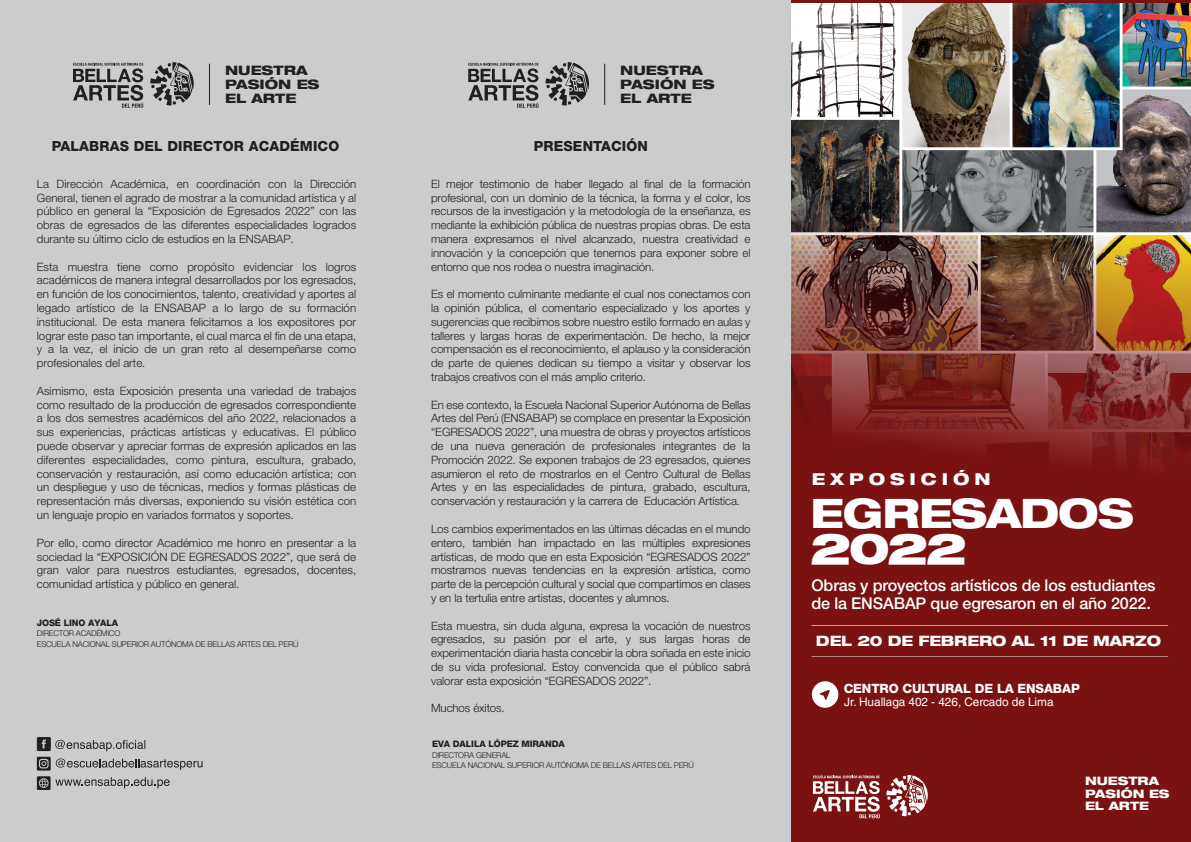
<style>
.page{position:relative;width:1191px;height:842px;background:#fff}
.page>*{position:absolute;margin:0;border:0;box-sizing:border-box;transform-origin:0 0}
.t1{font:900 expanded 42.1px "Helvetica Neue LT";color:#fff}
.t2{font:800 expanded 40.7px "Helvetica Neue LT Std";letter-spacing:-.025em;color:#fff}
.t3{font:800 expanded 16.4px "Helvetica Neue LT Std";letter-spacing:.3em;color:#fff}
.t4{font:500 16.2px/18.1px "Helvetica Neue LT Std";letter-spacing:-.01em;color:#fff}
.t5{font:800 expanded 14.3px "Helvetica Neue LT Std";letter-spacing:-.01em;color:#fff}
.t6{font:800 14px "Helvetica Neue LT Std";letter-spacing:.01em;color:#231f20}
.t7{font:800 expanded 13px/13.9px "Helvetica Neue LT Std";color:#231f20}
.t8{font:800 12.8px "Helvetica Neue LT Std";letter-spacing:-.01em;color:#fff}
.t9{font:11.9px "Helvetica LT Std";letter-spacing:-.005em;color:#fff}
.t10{font:800 expanded 11.6px/12.5px "Helvetica Neue LT Std";color:#fff}
.t11{font:300 11.5px/13.8px "Helvetica Neue LT Std";letter-spacing:-.01em;color:#231f20;text-align:justify}
.t12{font:800 9px "Helvetica Neue LT Std";letter-spacing:-.01em;color:#231f20}
.t13{font:300 8px/10.7px "Helvetica Neue LT Std";letter-spacing:-.025em;color:#231f20}
</style>
<div class="page">
<div style="left:791px;top:0;width:400px;height:842px;background:#7a1211"></div>
<div style="left:0;top:0;width:391px;height:842px;background:#cbcdcd"></div>
<div style="left:391px;top:0;width:400px;height:842px;background:#cbcdcd"></div>
<svg style="left:813px;top:775px;width:66px;height:43px"></svg>
<svg style="left:886px;top:775px;width:41px;height:41px"></svg>
<svg style="left:37px;top:737px;width:108px;height:14px"></svg>
<svg style="left:37px;top:757px;width:165px;height:13px"></svg>
<svg style="left:37px;top:776px;width:133px;height:14px"></svg>
<svg style="left:468px;top:62px;width:70px;height:46px"></svg>
<svg style="left:545px;top:62px;width:44px;height:44px"></svg>
<hr style="left:604px;top:64px;width:1px;height:41px;background:#231f20">
<svg style="left:73px;top:62px;width:70px;height:46px"></svg>
<svg style="left:150px;top:62px;width:44px;height:44px"></svg>
<hr style="left:209px;top:64px;width:1px;height:41px;background:#231f20">
<img style="left:791px;top:3px;width:400px;height:462px">
<svg style="left:812px;top:681px;width:27px;height:27px"></svg>
<hr style="left:811px;top:625px;width:357px;height:1px;background:#fff">
<hr style="left:811px;top:656px;width:357px;height:1px;background:#fff">
<p class="t7" style="left:225px;top:63px;width:96px">NUESTRA<br>PASIÓN ES<br>EL ARTE</p>
<p class="t6" style="left:52px;top:138px;width:289px">PALABRAS DEL DIRECTOR ACADÉMICO</p>
<p class="t11" style="left:37px;top:177px;width:321px">La Dirección Académica, en coordinación con la Dirección General, tienen el agrado de mostrar a la comunidad artística y al público en general la “Exposición de Egresados 2022” con las obras de egresados de las diferentes especialidades logrados durante su último ciclo de estudios en la ENSABAP.</p>
<p class="t11" style="left:37px;top:259px;width:321px">Esta muestra tiene como propósito evidenciar los logros académicos de manera integral desarrollados por los egresados, en función de los conocimientos, talento, creatividad y aportes al legado artístico de la ENSABAP a lo largo de su formación institucional. De esta manera felicitamos a los expositores por lograr este paso tan importante, el cual marca el fin de una etapa, y a la vez, el inicio de un gran reto al desempeñarse como profesionales del arte.</p>
<p class="t11" style="left:37px;top:384px;width:321px">Asimismo, esta Exposición presenta una variedad de trabajos como resultado de la producción de egresados correspondiente a los dos semestres académicos del año 2022, relacionados a sus experiencias, prácticas artísticas y educativas. El público puede observar y apreciar formas de expresión aplicados en las diferentes especialidades, como pintura, escultura, grabado, conservación y restauración, así como educación artística; con un despliegue y uso de técnicas, medios y formas plásticas de representación más diversas, exponiendo su visión estética con un lenguaje propio en variados formatos y soportes.</p>
<p class="t11" style="left:37px;top:535px;width:321px">Por ello, como director Académico me honro en presentar a la sociedad la “EXPOSICIÓN DE EGRESADOS 2022”, que será de gran valor para nuestros estudiantes, egresados, docentes, comunidad artística y público en general.</p>
<p class="t12" style="left:37px;top:617px;width:83px">JOSÉ LINO AYALA</p>
<p class="t13" style="left:37px;top:628px;width:263px">DIRECTOR ACADÉMICO<br>ESCUELA NACIONAL SUPERIOR AUTÓNOMA DE BELLAS ARTES DEL PERÚ</p>
<p class="t7" style="left:620px;top:63px;width:96px">NUESTRA<br>PASIÓN ES<br>EL ARTE</p>
<p class="t6" style="left:534px;top:138px;width:116px">PRESENTACIÓN</p>
<p class="t11" style="left:431px;top:177px;width:321px">El mejor testimonio de haber llegado al final de la formación profesional, con un dominio de la técnica, la forma y el color, los recursos de la investigación y la metodología de la enseñanza, es mediante la exhibición pública de nuestras propias obras. De esta manera expresamos el nivel alcanzado, nuestra creatividad e innovación y la concepción que tenemos para exponer sobre el entorno que nos rodea o nuestra imaginación.</p>
<p class="t11" style="left:431px;top:287px;width:321px">Es el momento culminante mediante el cual nos conectamos con la opinión pública, el comentario especializado y los aportes y sugerencias que recibimos sobre nuestro estilo formado en aulas y talleres y largas horas de experimentación. De hecho, la mejor compensación es el reconocimiento, el aplauso y la consideración de parte de quienes dedican su tiempo a visitar y observar los trabajos creativos con el más amplio criterio.</p>
<p class="t11" style="left:431px;top:397px;width:321px">En ese contexto, la Escuela Nacional Superior Autónoma de Bellas Artes del Perú (ENSABAP) se complace en presentar la Exposición “EGRESADOS 2022”, una muestra de obras y proyectos artísticos de una nueva generación de profesionales integrantes de la Promoción 2022. Se exponen trabajos de 23 egresados, quienes asumieron el reto de mostrarlos en el Centro Cultural de Bellas Artes y en las especialidades de pintura, grabado, escultura, conservación y restauración y la carrera de Educación Artística.</p>
<p class="t11" style="left:431px;top:522px;width:321px">Los cambios experimentados en las últimas décadas en el mundo entero, también han impactado en las múltiples expresiones artísticas, de modo que en esta Exposición “EGRESADOS 2022” mostramos nuevas tendencias en la expresión artística, como parte de la percepción cultural y social que compartimos en clases y en la tertulia entre artistas, docentes y alumnos.</p>
<p class="t11" style="left:431px;top:618px;width:321px">Esta muestra, sin duda alguna, expresa la vocación de nuestros egresados, su pasión por el arte, y sus largas horas de experimentación diaria hasta concebir la obra soñada en este inicio de su vida profesional. Estoy convencida que el público sabrá valorar esta exposición “EGRESADOS 2022”.</p>
<p class="t11" style="left:431px;top:701px;width:75px">Muchos éxitos.</p>
<p class="t12" style="left:432px;top:738px;width:134px">EVA DALILA LÓPEZ MIRANDA</p>
<p class="t13" style="left:432px;top:749px;width:263px">DIRECTORA GENERAL<br>ESCUELA NACIONAL SUPERIOR AUTÓNOMA DE BELLAS ARTES DEL PERÚ</p>
<h3 class="t3" style="left:812px;top:469px;width:180px">EXPOSICIÓN</h3>
<h2 class="t2" style="left:810px;top:487px;width:325px">EGRESADOS</h2>
<h1 class="t1" style="left:810px;top:521px;width:158px">2022</h1>
<h3 class="t4" style="left:811px;top:576px;width:346px">Obras y proyectos artísticos de los estudiantes de la ENSABAP que egresaron en el año 2022.</h3>
<p class="t5" style="left:816px;top:632px;width:346px">DEL 20 DE FEBRERO AL 11 DE MARZO</p>
<p class="t8" style="left:843px;top:681px;width:238px">CENTRO CULTURAL DE LA ENSABAP</p>
<p class="t9" style="left:844px;top:695px;width:211px">Jr. Huallaga 402 - 426, Cercado de Lima</p>
<p class="t10" style="left:1085px;top:774px;width:86px">NUESTRA<br>PASIÓN ES<br>EL ARTE</p>
</div>
